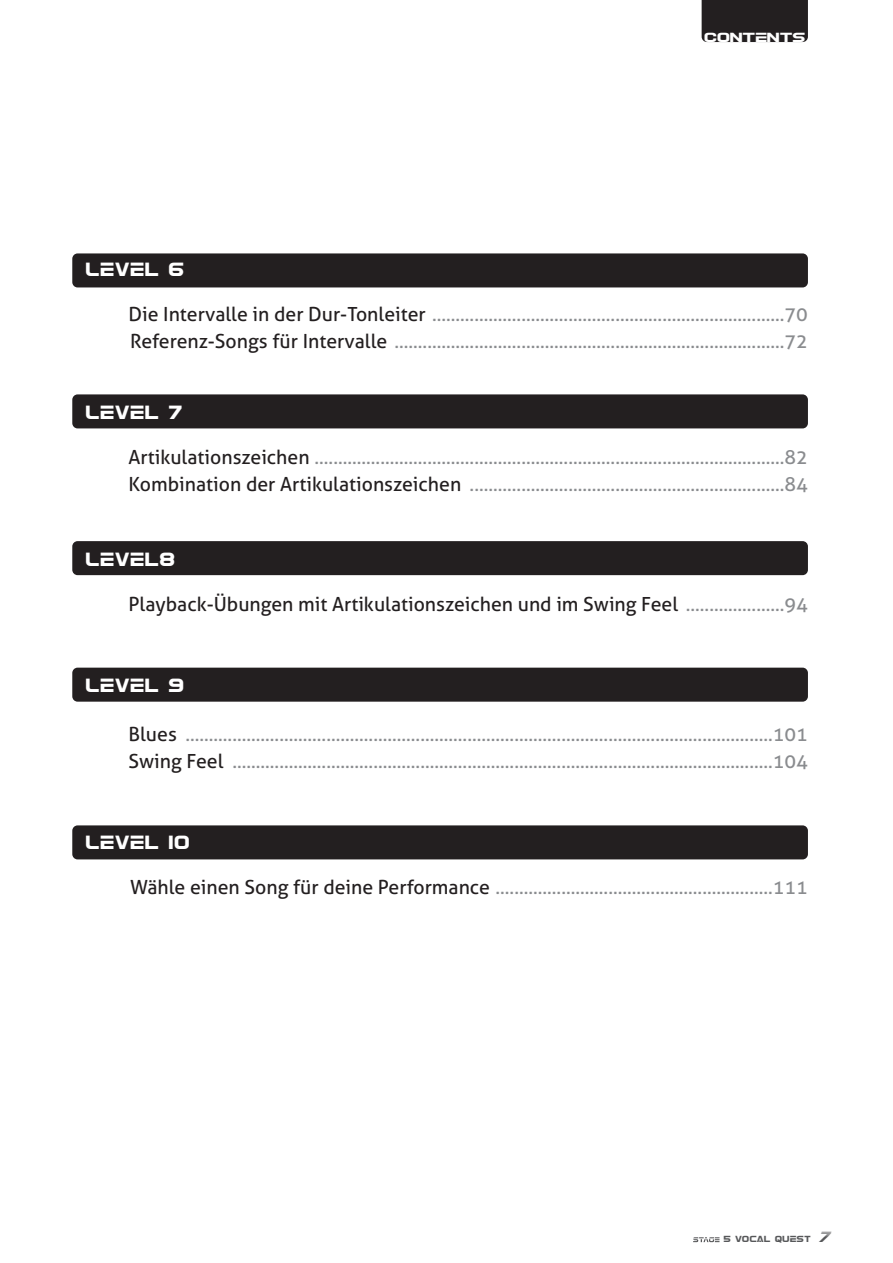
<style>
.page{position:relative;width:893px;height:1263px;background:#fff}
.page>*{position:absolute;margin:0;border:0;box-sizing:border-box;transform-origin:0 0}
.t1{font:19.5px/27px "Aller";color:#8a8c8f}
.t2{font:19.5px "Aller";color:#231f20}
.t3{font:19.5px "Eurofighter";color:#fff}
.t4{font:13.5px "Eurofighter Expanded";letter-spacing:-.05em;color:#fff}
.t5{font:9px "Eurofighter";color:#57585a}
.s1{color:#231f20}
.s2{color:#8a8c8f}
.s3{font-family:"Eurofighter Halftone";font-style:italic;font-size:15px}
</style>
<div class="page">
<div style="left:702px;top:0;width:106px;height:42px;background:#231f20"></div>
<svg style="left:693px;top:1237px;width:26px;height:5px"></svg>
<div style="left:72px;top:541px;width:736px;height:34px;background:#231f20;border-radius:5px"></div>
<div style="left:72px;top:825px;width:736px;height:34px;background:#231f20;border-radius:5px"></div>
<div style="left:72px;top:394px;width:736px;height:34px;background:#231f20;border-radius:5px"></div>
<div style="left:72px;top:668px;width:736px;height:34px;background:#231f20;border-radius:5px"></div>
<div style="left:72px;top:253px;width:736px;height:34px;background:#231f20;border-radius:5px"></div>
<p class="t4" style="left:704px;top:30px;width:103px">CONTENTs</p>
<p class="t3" style="left:85px;top:260px;width:101px">LEVEL 6</p>
<p class="t1" style="left:129px;top:301px;width:681px"><span class="s1">Die Intervalle in der Dur-Tonleiter</span> ...........................................................................70<br><span class="s1">Referenz-Songs für Intervalle</span> ...................................................................................72</p>
<p class="t3" style="left:85px;top:402px;width:99px">LEVEL 7</p>
<p class="t1" style="left:129px;top:443px;width:681px"><span class="s1">Artikulationszeichen</span> ....................................................................................................82<br><span class="s1">Kombination der Artikulationszeichen</span> ...................................................................84</p>
<p class="t3" style="left:85px;top:549px;width:92px">LEVEL8</p>
<p class="t2" style="left:129px;top:592px;width:681px">Playback-Übungen mit Artikulationszeichen und im Swing Feel <span class="s2">.....................94</span></p>
<p class="t3" style="left:85px;top:675px;width:101px">LEVEL 9</p>
<p class="t1" style="left:129px;top:721px;width:681px"><span class="s1">Blues</span> .............................................................................................................................101<br><span class="s1">Swing Feel</span> ...................................................................................................................104</p>
<p class="t3" style="left:85px;top:832px;width:106px">LEVEL 10</p>
<p class="t1" style="left:130px;top:874px;width:679px"><span class="s1">Wähle einen Song für deine Performance</span> ...........................................................111</p>
<p class="t5" style="left:724px;top:1234px;width:107px">5 VOCAL QUEST <span class="s3">7</span></p>
</div>
